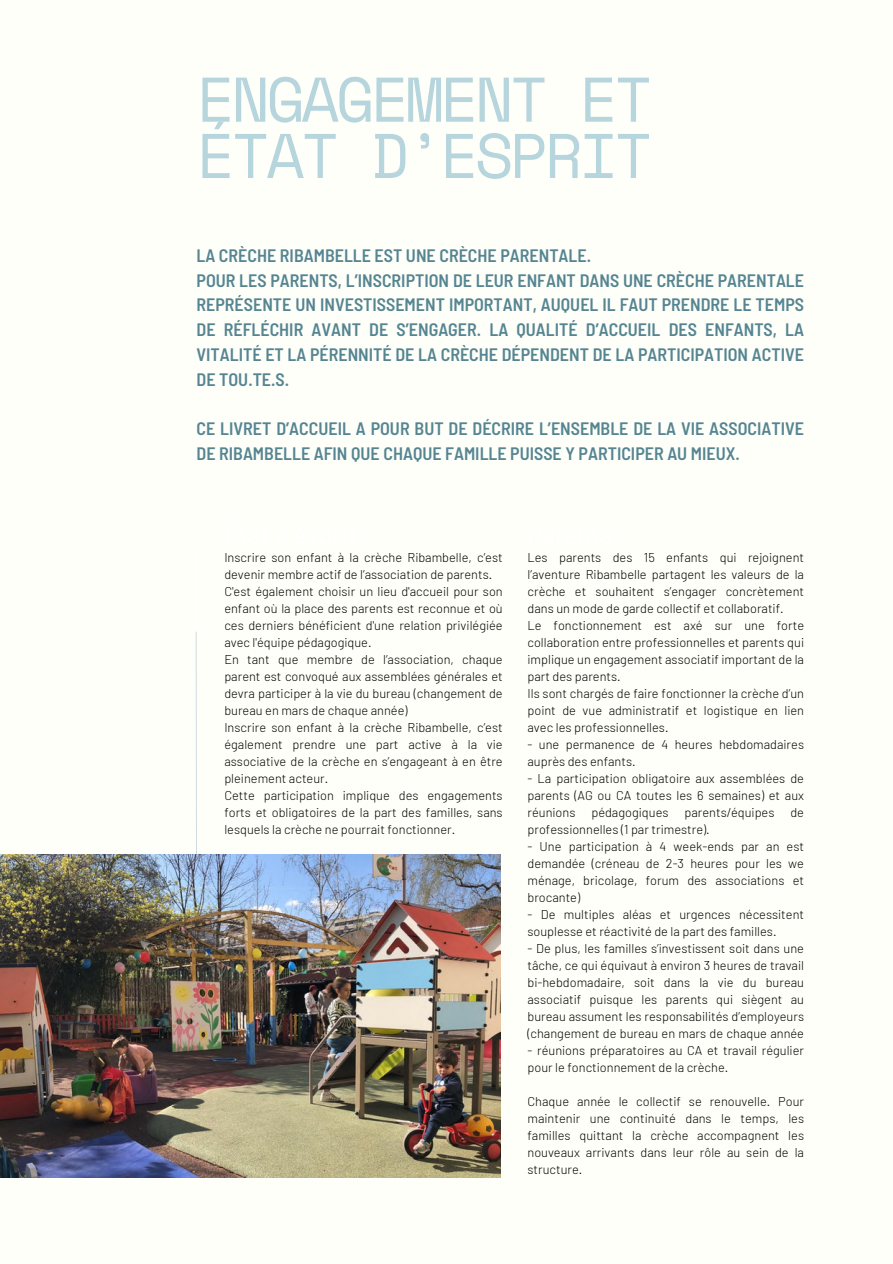
<style>
.page{position:relative;width:893px;height:1264px;background:#fff}
.page>*{position:absolute;margin:0;border:0;box-sizing:border-box;transform-origin:0 0}
.t1{font:63px/56.2px "Space Mono";letter-spacing:-.06em;color:#b7d5dd}
.t2{font:600 semi-condensed 18px/24.8px "Barlow";color:#558592}
.t3{font:300 12.75px/17px "Barlow";color:#000;text-align:justify}
</style>
<div class="page">
<div style="left:0;top:0;width:892px;height:1263px;background:#fffff9"></div>
<svg style="left:195px;top:632px;width:2px;height:222px"></svg>
<img style="left:0;top:854px;width:500px;height:323px">
<h1 class="t1" style="left:196px;top:70px;width:457px">ENGAGEMENT ET<br>ÉTAT D’ESPRIT</h1>
<h3 class="t2" style="left:196px;top:242px;width:609px">LA CRÈCHE RIBAMBELLE EST UNE CRÈCHE PARENTALE.<br>POUR LES PARENTS, L’INSCRIPTION DE LEUR ENFANT DANS UNE CRÈCHE PARENTALE REPRÉSENTE UN INVESTISSEMENT IMPORTANT, AUQUEL IL FAUT PRENDRE LE TEMPS DE RÉFLÉCHIR AVANT DE S’ENGAGER. LA QUALITÉ D’ACCUEIL DES ENFANTS, LA VITALITÉ ET LA PÉRENNITÉ DE LA CRÈCHE DÉPENDENT DE LA PARTICIPATION ACTIVE DE TOU.TE.S.</h3>
<h2 class="t2" style="left:196px;top:415px;width:609px">CE LIVRET D’ACCUEIL A POUR BUT DE DÉCRIRE L’ENSEMBLE DE LA VIE ASSOCIATIVE<br>DE RIBAMBELLE AFIN QUE CHAQUE FAMILLE PUISSE Y PARTICIPER AU MIEUX.</h2>
<p class="t3" style="left:224px;top:548px;width:280px">Inscrire son enfant à la crèche Ribambelle, c’est devenir membre actif de l’association de parents.</p>
<p class="t3" style="left:224px;top:582px;width:280px">C'est également choisir un lieu d'accueil pour son enfant où la place des parents est reconnue et où ces derniers bénéficient d'une relation privilégiée avec l'équipe pédagogique.</p>
<p class="t3" style="left:224px;top:650px;width:280px">En tant que membre de l’association, chaque parent est convoqué aux assemblées générales et devra participer à la vie du bureau (changement de bureau en mars de chaque année)</p>
<p class="t3" style="left:224px;top:718px;width:280px">Inscrire son enfant à la crèche Ribambelle, c’est également prendre une part active à la vie associative de la crèche en s’engageant à en être pleinement acteur.</p>
<p class="t3" style="left:224px;top:786px;width:280px">Cette participation implique des engagements forts et obligatoires de la part des familles, sans lesquels la crèche ne pourrait fonctionner.</p>
<h2 class="t3" style="left:527px;top:548px;width:278px">Les parents des 15 enfants qui rejoignent l’aventure Ribambelle partagent les valeurs de la crèche et souhaitent s’engager concrètement dans un mode de garde collectif et collaboratif.</h2>
<p class="t3" style="left:527px;top:616px;width:278px">Le fonctionnement est axé sur une forte collaboration entre professionnelles et parents qui implique un engagement associatif important de la part des parents.</p>
<p class="t3" style="left:527px;top:684px;width:278px">Ils sont chargés de faire fonctionner la crèche d’un point de vue administratif et logistique en lien avec les professionnelles.</p>
<p class="t3" style="left:527px;top:735px;width:278px">- une permanence de 4 heures hebdomadaires auprès des enfants.</p>
<p class="t3" style="left:527px;top:769px;width:278px">- La participation obligatoire aux assemblées de parents (AG ou CA toutes les 6 semaines) et aux réunions pédagogiques parents/équipes de professionnelles (1 par trimestre).</p>
<p class="t3" style="left:527px;top:837px;width:278px">- Une participation à 4 week-ends par an est demandée (créneau de 2-3 heures pour les we ménage, bricolage, forum des associations et brocante)</p>
<p class="t3" style="left:527px;top:905px;width:278px">- De multiples aléas et urgences nécessitent souplesse et réactivité de la part des familles.</p>
<p class="t3" style="left:527px;top:939px;width:278px">- De plus, les familles s’investissent soit dans une tâche, ce qui équivaut à environ 3 heures de travail bi-hebdomadaire, soit dans la vie du bureau associatif puisque les parents qui siègent au bureau assument les responsabilités d’employeurs (changement de bureau en mars de chaque année</p>
<p class="t3" style="left:527px;top:1041px;width:278px">- réunions préparatoires au CA et travail régulier pour le fonctionnement de la crèche.</p>
<p class="t3" style="left:527px;top:1092px;width:278px">Chaque année le collectif se renouvelle. Pour maintenir une continuité dans le temps, les familles quittant la crèche accompagnent les nouveaux arrivants dans leur rôle au sein de la structure.</p>
</div>
